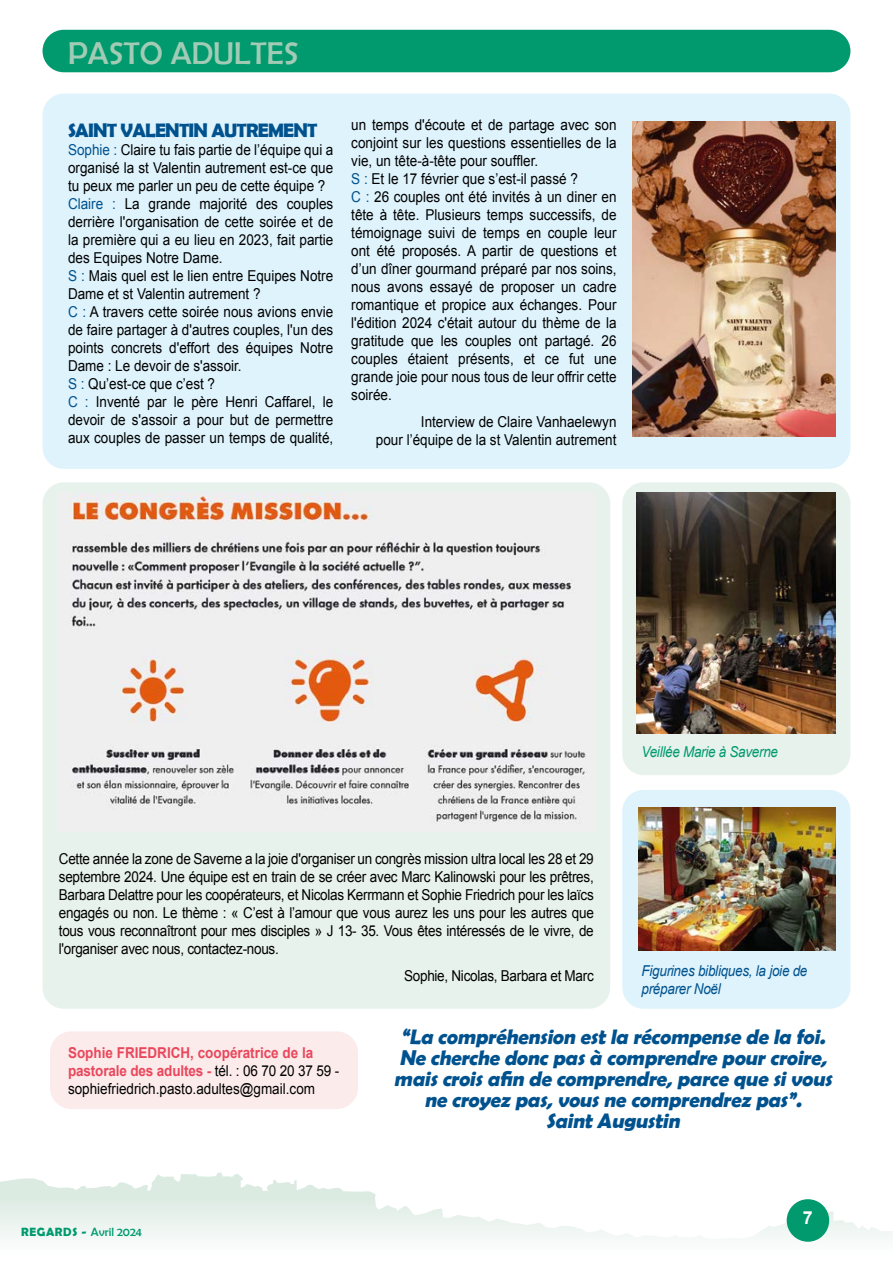
<style>
.page{position:relative;width:893px;height:1263px;background:#fff}
.page>*{position:absolute;margin:0;border:0;box-sizing:border-box;transform-origin:0 0}
.t1{font:31.65px "Berlin Sans FB";color:#a1cbb5}
.t2{font:italic 700 21px/21px "Berlin Sans FB Demi";color:#00528e;text-align:center}
.t3{font:700 19.5px "Berlin Sans FB Demi";letter-spacing:-.04em;color:#00528e}
.t4{font:700 18px "Arial";color:#fff}
.t5{font:15px/18px "Arial";color:#000;text-align:justify;scale:.9 1}
.t6{font:italic 15px/18px "Arial";letter-spacing:-.02em;color:#00528e;scale:.9 1}
.t7{font:15px "Arial";letter-spacing:-.02em;color:#000;scale:.9 1}
.t8{font:italic 15px "Arial";letter-spacing:-.02em;color:#009a6e;scale:.9 1}
.t9{font:12px "Berlin Sans FB";color:#009a6e}
.s1{color:#00528e}
.s2{font-weight:700;color:#e9475c}
.s3{font-family:"Berlin Sans FB Demi";font-weight:700}
</style>
<div class="page">
<svg style="left:0;top:1172px;width:893px;height:70px"></svg>
<div style="left:787px;top:1199px;width:42px;height:43px;background:#009a6e;border-radius:50%"></div>
<div style="left:43px;top:30px;width:807px;height:42px;background:#009a6e;border-radius:21px"></div>
<div style="left:50px;top:1031px;width:308px;height:78px;background:#fcebeb;border-radius:21px"></div>
<div style="left:622px;top:790px;width:228px;height:219px;background:#def3fc;border-radius:21px"></div>
<img style="left:639px;top:808px;width:197px;height:143px">
<div style="left:622px;top:482px;width:228px;height:293px;background:#e8f2ed;border-radius:21px"></div>
<div style="left:43px;top:482px;width:567px;height:527px;background:#e8f2ed;border-radius:21px"></div>
<img style="left:637px;top:493px;width:199px;height:240px">
<div style="left:43px;top:94px;width:807px;height:375px;background:#def3fc;border-radius:21px"></div>
<img style="left:70px;top:492px;width:519px;height:332px">
<img style="left:632px;top:121px;width:204px;height:315px">
<p class="t1" style="left:68px;top:35px;width:232px">PASTO ADULTES</p>
<p class="t3" style="left:68px;top:119px;width:251px">SAINT VALENTIN AUTREMENT</p>
<p class="t5" style="left:68px;top:141px;width:296px"><span class="s1">Sophie :</span> Claire tu fais partie de l’équipe qui a organisé la st Valentin autrement est-ce que tu peux me parler un peu de cette équipe ?</p>
<p class="t5" style="left:68px;top:195px;width:296px"><span class="s1">Claire :</span> La grande majorité des couples derrière l'organisation de cette soirée et de la première qui a eu lieu en 2023, fait partie des Equipes Notre Dame.</p>
<p class="t5" style="left:68px;top:267px;width:296px"><span class="s1">S :</span> Mais quel est le lien entre Equipes Notre<br>Dame et st Valentin autrement ?</p>
<p class="t5" style="left:68px;top:303px;width:296px"><span class="s1">C :</span> A travers cette soirée nous avions envie de faire partager à d'autres couples, l'un des points concrets d'effort des équipes Notre Dame : Le devoir de s'assoir.</p>
<p class="t5" style="left:68px;top:375px;width:165px"><span class="s1">S :</span> Qu’est-ce que c’est ?</p>
<p class="t5" style="left:68px;top:393px;width:296px"><span class="s1">C :</span> Inventé par le père Henri Caffarel, le devoir de s'assoir a pour but de permettre aux couples de passer un temps de qualité,</p>
<p class="t5" style="left:351px;top:116px;width:296px">un temps d'écoute et de partage avec son conjoint sur les questions essentielles de la vie, un tête-à-tête pour souffler.</p>
<p class="t5" style="left:351px;top:170px;width:253px"><span class="s1">S :</span> Et le 17 février que s’est-il passé ?</p>
<p class="t5" style="left:351px;top:188px;width:296px"><span class="s1">C :</span> 26 couples ont été invités à un diner en tête à tête. Plusieurs temps successifs, de témoignage suivi de temps en couple leur ont été proposés. A partir de questions et d’un dîner gourmand préparé par nos soins, nous avons essayé de proposer un cadre romantique et propice aux échanges. Pour l'édition 2024 c'était autour du thème de la gratitude que les couples ont partagé. 26 couples étaient présents, et ce fut une grande joie pour nous tous de leur offrir cette soirée.</p>
<p class="t5" style="left:376px;top:412px;width:269px;text-align:right">Interview de Claire Vanhaelewyn<br>pour l’équipe de la st Valentin autrement</p>
<p class="t5" style="left:59px;top:850px;width:596px">Cette année la zone de Saverne a la joie d'organiser un congrès mission ultra local les 28 et 29 septembre 2024. Une équipe est en train de se créer avec Marc Kalinowski pour les prêtres, Barbara Delattre pour les coopérateurs, et Nicolas Kerrmann et Sophie Friedrich pour les laïcs engagés ou non. Le thème : « C’est à l’amour que vous aurez les uns pour les autres que tous vous reconnaîtront pour mes disciples » J 13- 35. Vous êtes intéressés de le vivre, de l'organiser avec nous, contactez-nous.</p>
<p class="t7" style="left:404px;top:966px;width:212px">Sophie, Nicolas, Barbara et Marc</p>
<p class="t8" style="left:641px;top:742px;width:153px">Veillée Marie à Saverne</p>
<p class="t6" style="left:641px;top:962px;width:186px">Figurines bibliques, la joie de préparer Noël</p>
<p class="t5" style="left:68px;top:1043px;width:303px;text-align:left"><span class="s2">Sophie FRIEDRICH, coopératrice de la pastorale des adultes -</span> tél. : 06 70 20 37 59 - sophiefriedrich.pasto.adultes@gmail.com</p>
<p class="t9" style="left:21px;top:1225px;width:122px"><span class="s3">REGARDS -</span> Avril 2024</p>
<p class="t2" style="left:394px;top:1025px;width:444px">“La compréhension estla récompense de la foi.<br>Ne cherche donc pasà comprendre pourcroire, maiscroisafin de comprendre, parce que sivous ne croyez pas, vousne comprendrez pas”.<br>SaintAugustin</p>
<p class="t4" style="left:803px;top:1206px;width:12px">7</p>
</div>
